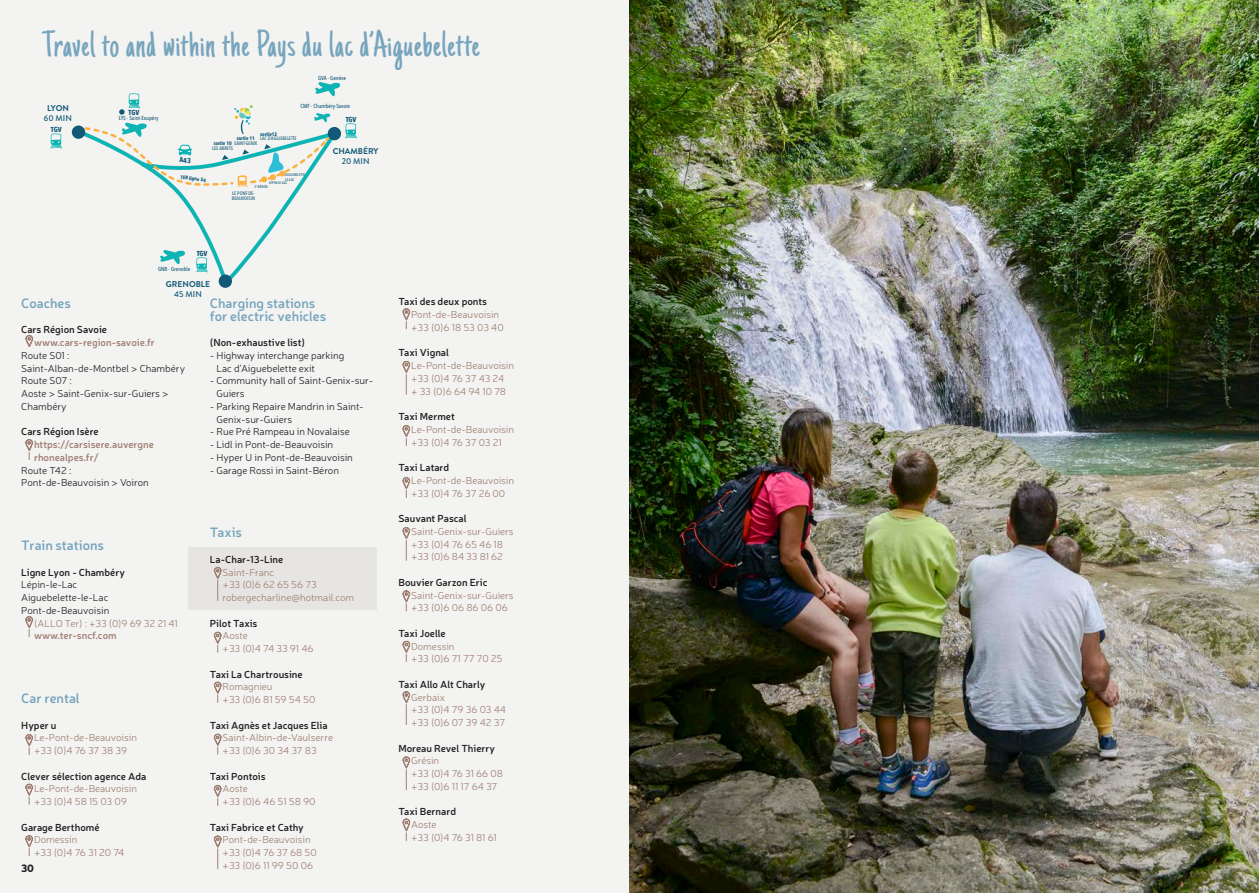
<style>
.page{position:relative;width:1259px;height:893px;background:#fff}
.page>*{position:absolute;margin:0;border:0;box-sizing:border-box;transform-origin:0 0}
.t1{font:37.5px "Just Another Hand";letter-spacing:.02em;color:#77a5bd}
.t2{font:600 13.5px/12.8px "Neris";color:#77a5bd}
.t3{font:900 10.5px "Neris";color:#231f20}
.t4{font:300 10.2px/12.8px "Neris";color:#a07f73}
.t5{font:300 10.2px/12.8px "Neris";color:#231f20}
.t6{font:600 10.2px "Neris";color:#231f20}
.t7{font:600 10.2px/12.8px "Neris";color:#a07f73}
.t8{font:700 8.4px/10.1px "Brandon Grotesque";color:#115976;text-align:center}
.t9{font:500 8.4px/10.1px "Brandon Grotesque";color:#115976;text-align:center}
.t10{font:700 7.2px "Avenir Next Condensed";letter-spacing:-.01em;color:#115876}
.t11{font:500 5.85px "Avenir Next Condensed";color:#115876}
.t12{font:500 5.1px/4.5px "Avenir Next Condensed";color:#115876}
.t13{font:700 5.1px "Avenir Next Condensed";color:#115876}
.t14{font:500 4.95px "Avenir Next Condensed";color:#115876}
.t15{font:500 3.9px/4.5px "Avenir Next Condensed";color:#115876}
.s1{font-weight:700}
.s2{font-weight:500}
.s3{font-weight:600}
</style>
<div class="page">
<div style="left:0;top:0;width:629px;height:893px;background:#f3f3f2"></div>
<div style="left:188px;top:547px;width:189px;height:63px;background:#e7e5e3"></div>
<svg style="left:219px;top:274px;width:13px;height:14px"></svg>
<div style="left:72px;top:125px;width:13px;height:14px;background:#115976;border-radius:50%"></div>
<svg style="left:50px;top:133px;width:12px;height:16px"></svg>
<svg style="left:214px;top:567px;width:7px;height:34px"></svg>
<svg style="left:214px;top:632px;width:7px;height:21px"></svg>
<svg style="left:214px;top:682px;width:7px;height:20px"></svg>
<svg style="left:25px;top:439px;width:8px;height:21px"></svg>
<svg style="left:25px;top:616px;width:8px;height:21px"></svg>
<svg style="left:214px;top:734px;width:7px;height:21px"></svg>
<svg style="left:214px;top:785px;width:7px;height:21px"></svg>
<svg style="left:402px;top:308px;width:8px;height:21px"></svg>
<svg style="left:25px;top:734px;width:8px;height:21px"></svg>
<svg style="left:25px;top:784px;width:8px;height:20px"></svg>
<svg style="left:25px;top:835px;width:8px;height:21px"></svg>
<svg style="left:402px;top:641px;width:8px;height:21px"></svg>
<svg style="left:402px;top:590px;width:8px;height:21px"></svg>
<svg style="left:402px;top:477px;width:8px;height:21px"></svg>
<svg style="left:402px;top:425px;width:8px;height:21px"></svg>
<svg style="left:402px;top:527px;width:8px;height:34px"></svg>
<svg style="left:402px;top:691px;width:8px;height:34px"></svg>
<svg style="left:402px;top:756px;width:8px;height:34px"></svg>
<svg style="left:214px;top:835px;width:7px;height:34px"></svg>
<svg style="left:402px;top:361px;width:8px;height:34px"></svg>
<svg style="left:25px;top:335px;width:8px;height:12px"></svg>
<svg style="left:402px;top:818px;width:8px;height:23px"></svg>
<img style="left:629px;top:0;width:630px;height:893px">
<svg style="left:76px;top:82px;width:281px;height:203px"></svg>
<p class="t1" style="left:43px;top:22px;width:439px">Travel to and within the Pays du lac d’Aiguebelette</p>
<p class="t9" style="left:44px;top:103px;width:30px"><span class="s1">LYON<br></span>60 MIN</p>
<p class="t10" style="left:51px;top:125px;width:12px">TGV</p>
<p class="t10" style="left:129px;top:108px;width:12px">TGV</p>
<p class="t11" style="left:119px;top:115px;width:41px">LYS - Saint-Exupéry</p>
<p class="t11" style="left:318px;top:74px;width:30px">GVA - Genève</p>
<p class="t11" style="left:300px;top:103px;width:51px">CMF - Chambéry-Savoie</p>
<p class="t13" style="left:260px;top:131px;width:19px">sortie12</p>
<p class="t14" style="left:260px;top:136px;width:38px">LAC D’AIGUEBELETTE</p>
<p class="t12" style="left:234px;top:136px;width:25px;text-align:center"><span class="s1">sortie 11<br></span>SAINT-GENIX</p>
<p class="t12" style="left:212px;top:141px;width:22px"><span class="s1">sortie 10<br></span>LES ABRETS</p>
<p class="t13" style="left:181px;top:174px;width:27px;rotate:7deg">TER ligne 54</p>
<p class="t15" style="left:285px;top:173px;width:21px">AIGUEBELETTE<br>LE-LAC</p>
<p class="t15" style="left:269px;top:181px;width:20px">LÉPIN-LE-LAC</p>
<p class="t15" style="left:255px;top:184px;width:15px">S<sup>T</sup> BÉRON</p>
<p class="t12" style="left:232px;top:191px;width:24px">LE PONT-DE-<br>BEAUVOISIN</p>
<p class="t10" style="left:346px;top:115px;width:12px">TGV</p>
<p class="t8" style="left:333px;top:146px;width:47px">CHAMBÉRY<br><span class="s2">20 MIN</span></p>
<p class="t10" style="left:197px;top:249px;width:12px">TGV</p>
<p class="t11" style="left:158px;top:266px;width:34px">GNB - Grenoble</p>
<p class="t8" style="left:166px;top:279px;width:46px">GRENOBLE<br><span class="s2">45 MIN</span></p>
<p class="t2" style="left:210px;top:296px;width:118px">Charging stations for electric vehicles</p>
<p class="t6" style="left:210px;top:335px;width:97px">(Non-exhaustive list)</p>
<p class="t5" style="left:216px;top:349px;width:129px;text-indent:-7px">- Highway interchange parking<br>Lac d’Aiguebelette exit</p>
<p class="t5" style="left:216px;top:374px;width:158px;text-indent:-7px">- Community hall of Saint-Genix-sur-<br>Guiers</p>
<p class="t5" style="left:216px;top:400px;width:149px;text-indent:-7px">- Parking Repaire Mandrin in Saint-<br>Genix-sur-Guiers</p>
<p class="t5" style="left:210px;top:425px;width:142px">- Rue Pré Rampeau in Novalaise</p>
<p class="t5" style="left:210px;top:438px;width:125px">- Lidl in Pont-de-Beauvoisin</p>
<p class="t5" style="left:210px;top:451px;width:144px">- Hyper U in Pont-de-Beauvoisin</p>
<p class="t5" style="left:210px;top:463px;width:131px">- Garage Rossi in Saint-Béron</p>
<p class="t2" style="left:21px;top:296px;width:51px">Coaches</p>
<p class="t6" style="left:21px;top:323px;width:87px">Cars Région Savoie</p>
<p class="t7" style="left:34px;top:336px;width:122px">www.cars-region-savoie.fr</p>
<p class="t5" style="left:21px;top:349px;width:165px">Route S01 :<br>Saint-Alban-de-Montbel &gt; Chambéry<br>Route S07 :<br>Aoste &gt; Saint-Genix-sur-Guiers &gt;<br>Chambéry</p>
<p class="t6" style="left:21px;top:425px;width:79px">Cars Région Isère</p>
<p class="t7" style="left:34px;top:438px;width:121px">https://carsisere.auvergne rhonealpes.fr/</p>
<p class="t5" style="left:21px;top:463px;width:129px">Route T42 :<br>Pont-de-Beauvoisin &gt; Voiron</p>
<p class="t2" style="left:21px;top:538px;width:84px">Train stations</p>
<p class="t6" style="left:21px;top:565px;width:105px">Ligne Lyon - Chambéry</p>
<p class="t5" style="left:21px;top:578px;width:58px">Lépin-le-Lac</p>
<p class="t5" style="left:21px;top:591px;width:89px">Aiguebelette-le-Lac</p>
<p class="t5" style="left:21px;top:604px;width:90px">Pont-de-Beauvoisin</p>
<p class="t4" style="left:34px;top:616px;width:145px">(ALLO Ter) : +33 (0)9 69 32 21 41 <span class="s3">www.ter-sncf.com</span></p>
<p class="t2" style="left:21px;top:691px;width:60px">Car rental</p>
<p class="t6" style="left:21px;top:718px;width:37px">Hyper u</p>
<p class="t4" style="left:34px;top:731px;width:104px">Le-Pont-de-Beauvoisin +33 (0)4 76 37 38 39</p>
<p class="t6" style="left:21px;top:769px;width:127px">Clever sélection agence Ada</p>
<p class="t4" style="left:34px;top:782px;width:104px">Le-Pont-de-Beauvoisin +33 (0)4 58 15 03 09</p>
<p class="t6" style="left:21px;top:820px;width:80px">Garage Berthomé</p>
<p class="t4" style="left:34px;top:833px;width:92px">Domessin<br>+33 (0)4 76 31 20 74</p>
<p class="t3" style="left:21px;top:860px;width:14px">30</p>
<p class="t2" style="left:210px;top:526px;width:34px">Taxis</p>
<p class="t6" style="left:210px;top:552px;width:75px">La-Char-13-Line</p>
<p class="t4" style="left:223px;top:565px;width:53px">Saint-Franc</p>
<p class="t4" style="left:223px;top:578px;width:133px">+33 (0)6 62 65 56 73 robergecharline@hotmail.com</p>
<p class="t6" style="left:210px;top:616px;width:49px">Pilot Taxis</p>
<p class="t4" style="left:223px;top:629px;width:27px">Aoste</p>
<p class="t4" style="left:223px;top:642px;width:92px">+33 (0)4 74 33 91 46</p>
<p class="t6" style="left:210px;top:667px;width:94px">Taxi La Chartrousine</p>
<p class="t4" style="left:223px;top:680px;width:52px">Romagnieu</p>
<p class="t4" style="left:223px;top:693px;width:94px">+33 (0)6 81 59 54 50</p>
<p class="t6" style="left:210px;top:718px;width:119px">Taxi Agnès et Jacques Elia</p>
<p class="t4" style="left:223px;top:731px;width:112px">Saint-Albin-de-Vaulserre</p>
<p class="t4" style="left:223px;top:744px;width:96px">+33 (0)6 30 34 37 83</p>
<p class="t6" style="left:210px;top:769px;width:57px">Taxi Pontois</p>
<p class="t4" style="left:223px;top:782px;width:27px">Aoste</p>
<p class="t4" style="left:223px;top:795px;width:95px">+33 (0)6 46 51 58 90</p>
<p class="t6" style="left:210px;top:820px;width:96px">Taxi Fabrice et Cathy</p>
<p class="t4" style="left:223px;top:833px;width:90px">Pont-de-Beauvoisin</p>
<p class="t4" style="left:223px;top:846px;width:96px">+33 (0)4 76 37 68 50 +33 (0)6 11 99 50 06</p>
<p class="t6" style="left:398px;top:295px;width:90px">Taxi des deux ponts</p>
<p class="t4" style="left:411px;top:308px;width:90px">Pont-de-Beauvoisin</p>
<p class="t4" style="left:411px;top:321px;width:94px">+33 (0)6 18 53 03 40</p>
<p class="t6" style="left:398px;top:346px;width:52px">Taxi Vignal</p>
<p class="t4" style="left:411px;top:359px;width:104px">Le-Pont-de-Beauvoisin</p>
<p class="t4" style="left:411px;top:372px;width:96px">+33 (0)4 76 37 43 24 + 33 (0)6 64 94 10 78</p>
<p class="t6" style="left:398px;top:409px;width:58px">Taxi Mermet</p>
<p class="t4" style="left:411px;top:423px;width:104px">Le-Pont-de-Beauvoisin</p>
<p class="t4" style="left:411px;top:435px;width:92px">+33 (0)4 76 37 03 21</p>
<p class="t6" style="left:398px;top:460px;width:52px">Taxi Latard</p>
<p class="t4" style="left:411px;top:474px;width:104px">Le-Pont-de-Beauvoisin</p>
<p class="t4" style="left:411px;top:486px;width:96px">+33 (0)4 76 37 26 00</p>
<p class="t6" style="left:398px;top:511px;width:70px">Sauvant Pascal</p>
<p class="t4" style="left:411px;top:525px;width:104px">Saint-Genix-sur-Guiers</p>
<p class="t4" style="left:411px;top:537px;width:93px">+33 (0)4 76 65 46 18 +33 (0)6 84 33 81 62</p>
<p class="t6" style="left:398px;top:575px;width:91px">Bouvier Garzon Eric</p>
<p class="t4" style="left:411px;top:588px;width:104px">Saint-Genix-sur-Guiers</p>
<p class="t4" style="left:411px;top:601px;width:98px">+33 (0)6 06 86 06 06</p>
<p class="t6" style="left:398px;top:626px;width:49px">Taxi Joelle</p>
<p class="t4" style="left:411px;top:639px;width:45px">Domessin</p>
<p class="t4" style="left:411px;top:652px;width:93px">+33 (0)6 71 77 70 25</p>
<p class="t6" style="left:398px;top:677px;width:88px">Taxi Allo Alt Charly</p>
<p class="t4" style="left:411px;top:690px;width:35px">Gerbaix</p>
<p class="t4" style="left:411px;top:703px;width:96px">+33 (0)4 79 36 03 44 +33 (0)6 07 39 42 37</p>
<p class="t6" style="left:398px;top:741px;width:98px">Moreau Revel Thierry</p>
<p class="t4" style="left:411px;top:754px;width:30px">Grésin</p>
<p class="t4" style="left:411px;top:767px;width:93px">+33 (0)4 76 31 66 08 +33 (0)6 11 17 64 37</p>
<p class="t6" style="left:398px;top:805px;width:59px">Taxi Bernard</p>
<p class="t4" style="left:411px;top:818px;width:87px">Aoste<br>+33 (0)4 76 31 81 61</p>
</div>
